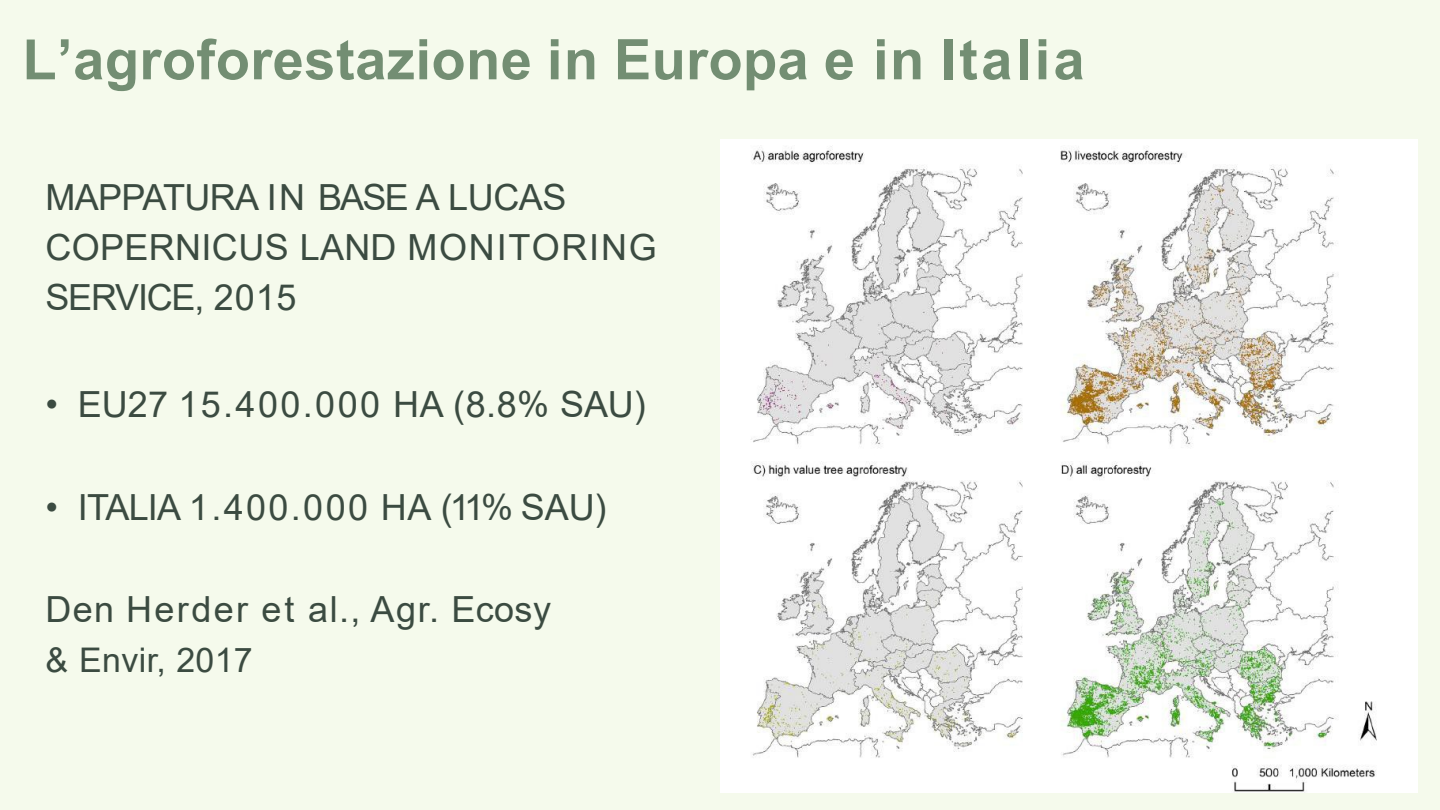
<style>
.page{position:relative;width:1440px;height:810px;background:#f5faec}
.page>*{position:absolute;margin:0;border:0;box-sizing:border-box;transform-origin:0 0}
.t1{font:700 56px "Arial";letter-spacing:.01em;color:#738e73}
.t2{font:36px/50.1px "Arial";letter-spacing:.01em;color:#3b4b41}
.t3{font:36px "Arial";letter-spacing:.045em;color:#3b4b41}
.t4{font:34px "Arial";letter-spacing:.01em;color:#3b4b41}
</style>
<div class="page">
<img style="left:720px;top:139px;width:697px;height:654px">
<h2 class="t1" style="left:22px;top:20px;width:1064px">L’agroforestazione in Europa e in Italia</h2>
<p class="t2" style="left:45px;top:172px;width:613px">MAPPATURA IN BASE A LUCAS<br>COPERNICUS LAND MONITORING<br>SERVICE, 2015</p>
<p class="t2" style="left:45px;top:379px;width:602px">• EU27 15.400.000 HA (8.8% SAU)</p>
<p class="t2" style="left:45px;top:482px;width:563px">• ITALIA 1.400.000 HA (11% SAU)</p>
<p class="t3" style="left:45px;top:585px;width:507px">Den Herder et al., Agr. Ecosy</p>
<p class="t4" style="left:45px;top:636px;width:209px">&amp; Envir, 2017</p>
</div>
